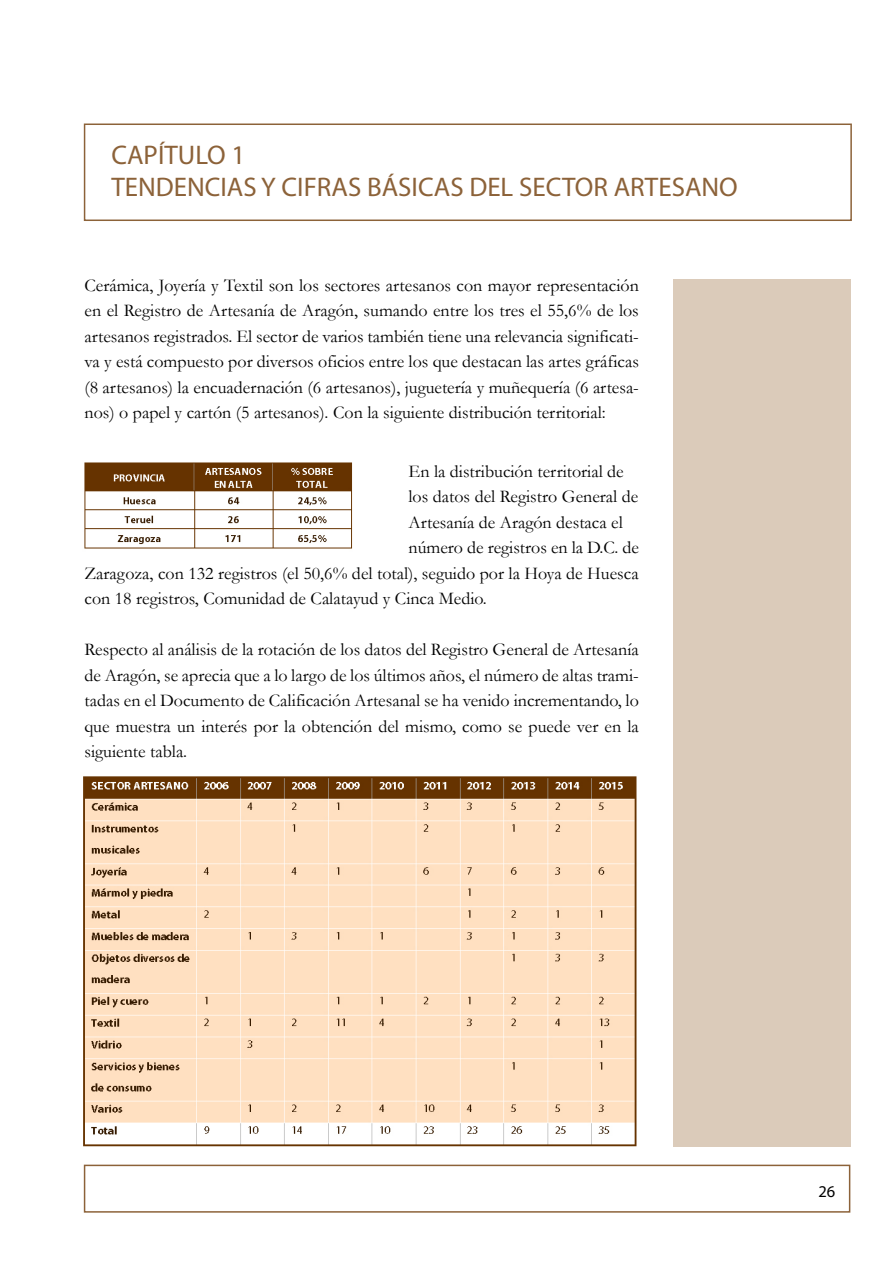
<style>
.page{position:relative;width:893px;height:1263px;background:#fff}
.page>*{position:absolute;margin:0;border:0;box-sizing:border-box;transform-origin:0 0}
.t1{font:27px/32.4px "Myriad Pro";color:#8c6239}
.t2{font:18px/25.5px "Garamond";color:#000;text-align:justify}
.t3{font:16.5px "Myriad Pro";color:#000}
</style>
<div class="page">
<img style="left:84px;top:462px;width:269px;height:87px">
<div style="left:84px;top:123px;width:768px;height:98px;border:2px solid #8c6239"></div>
<div style="left:673px;top:279px;width:177px;height:867px;background:#dbcbba"></div>
<div style="left:84px;top:1164px;width:766px;height:48px;border:2px solid #8c6239"></div>
<img style="left:83px;top:776px;width:554px;height:371px">
<h1 class="t1" style="left:111px;top:138px;width:628px">CAPÍTULO 1<br>TENDENCIAS Y CIFRAS BÁSICAS DEL SECTOR ARTESANO</h1>
<p class="t2" style="left:84px;top:272px;width:556px">Cerámica, Joyería y Textil son los sectores artesanos con mayor representación en el Registro de Artesanía de Aragón, sumando entre los tres el 55,6% de los artesanos registrados. El sector de varios también tiene una relevancia significati&shy;va y está compuesto por diversos oficios entre los que destacan las artes gráficas (8 artesanos) la encuadernación (6 artesanos), juguetería y muñequería (6 artesa&shy;nos) o papel y cartón (5 artesanos). Con la siguiente distribución territorial:</p>
<p class="t2" style="left:408px;top:458px;width:217px">En la distribución territorial de</p>
<p class="t2" style="left:408px;top:483px;width:231px">los datos del Registro General de</p>
<p class="t2" style="left:408px;top:509px;width:216px">Artesanía de Aragón destaca el</p>
<p class="t2" style="left:408px;top:534px;width:232px">número de registros en la D.C. de</p>
<p class="t2" style="left:84px;top:560px;width:556px">Zaragoza, con 132 registros (el 50,6% del total), seguido por la Hoya de Huesca</p>
<p class="t2" style="left:84px;top:585px;width:404px">con 18 registros, Comunidad de Calatayud y Cinca Medio.</p>
<p class="t2" style="left:84px;top:636px;width:556px">Respecto al análisis de la rotación de los datos del Registro General de Artesanía de Aragón, se aprecia que a lo largo de los últimos años, el número de altas trami&shy;tadas en el Documento de Calificación Artesanal se ha venido incrementando, lo que muestra un interés por la obtención del mismo, como se puede ver en la siguiente tabla.</p>
<p class="t3" style="left:818px;top:1181px;width:18px">26</p>
</div>
